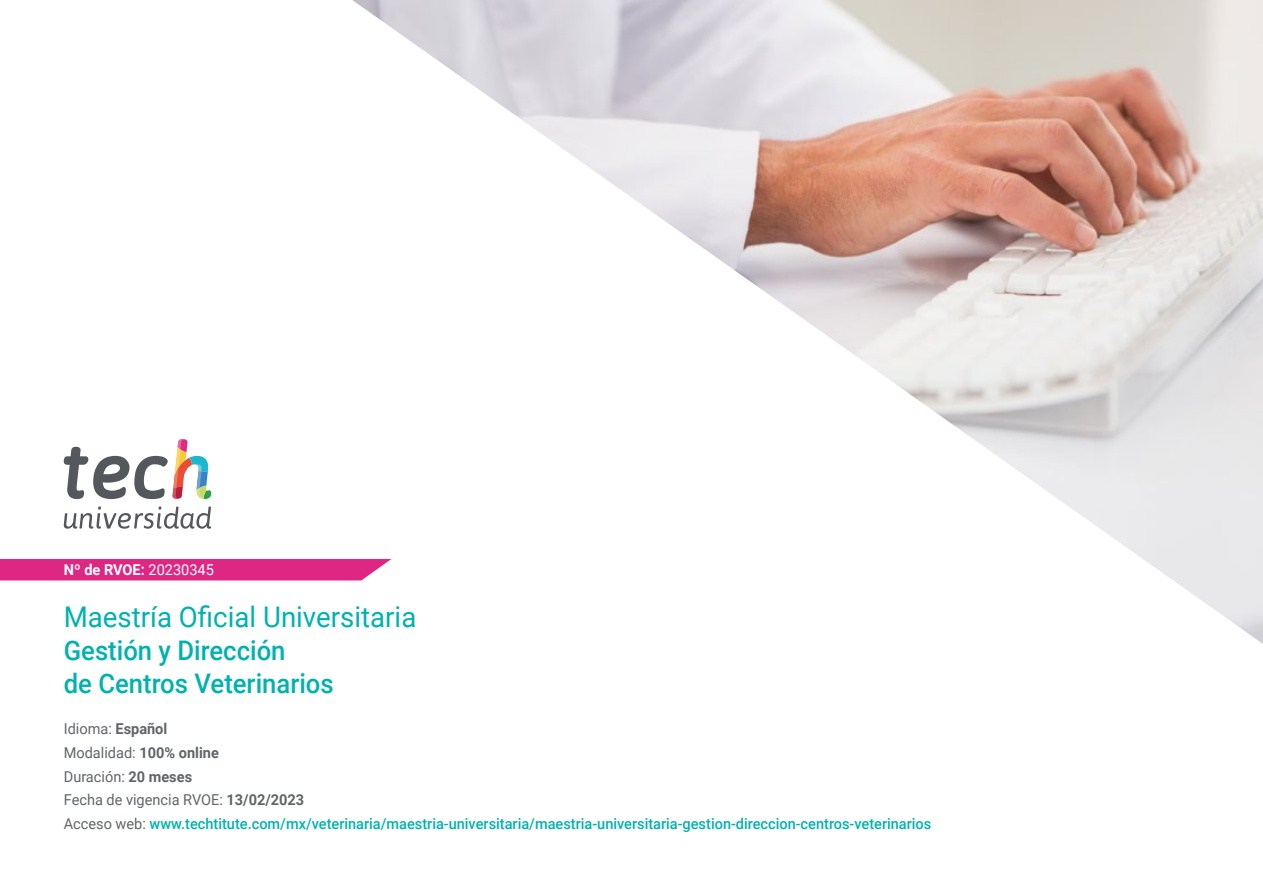
<style>
.page{position:relative;width:1263px;height:893px;background:#fff}
.page>*{position:absolute;margin:0;border:0;box-sizing:border-box;transform-origin:0 0}
.t1{font:28.5px "Roboto";color:#00b2af}
.t2{font:500 27px/33px "Roboto";color:#00b2af;scale:.95 1}
.t3{font:500 15px/23.7px "Roboto";color:#00b2af}
.t4{font:700 15px "Roboto";color:#fff}
.s1{font-weight:400}
.s2{font-weight:400;color:#61646a}
.s3{font-weight:700;color:#61646a}
</style>
<div class="page">
<img style="left:352px;top:0;width:911px;height:644px">
<svg style="left:64px;top:439px;width:147px;height:60px"></svg>
<svg style="left:64px;top:506px;width:147px;height:23px"></svg>
<div style="left:0;top:559px;width:391px;height:21px;background:#de2782"></div>
<p class="t4" style="left:64px;top:559px;width:152px">Nº de RVOE: <span class="s1">20230345</span></p>
<h1 class="t1" style="left:64px;top:597px;width:354px">Maestría Oficial Universitaria</h1>
<h2 class="t2" style="left:64px;top:633px;width:286px">Gestión y Dirección<br>de Centros Veterinarios</h2>
<p class="t3" style="left:64px;top:716px;width:869px"><span class="s2">Idioma:</span> <span class="s3">Español<br></span><span class="s2">Modalidad:</span> <span class="s3">100% online<br></span><span class="s2">Duración:</span> <span class="s3">20 meses<br></span><span class="s2">Fecha de vigencia RVOE:</span> <span class="s3">13/02/2023<br></span><span class="s2">Acceso web:</span> www.techtitute.com/mx/veterinaria/maestria-universitaria/maestria-universitaria-gestion-direccion-centros-veterinarios</p>
</div>
